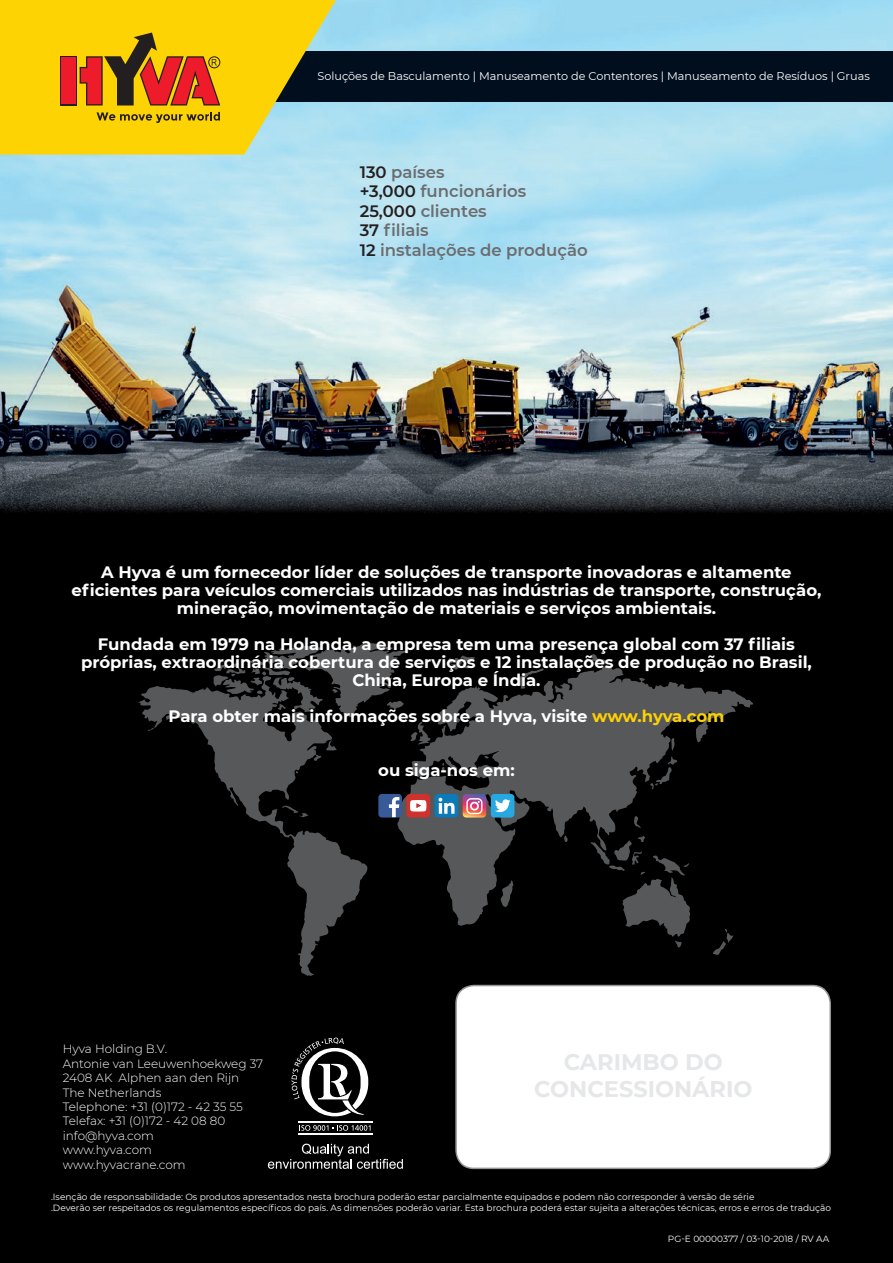
<style>
.page{position:relative;width:893px;height:1263px;background:#fff}
.page>*{position:absolute;margin:0;border:0;box-sizing:border-box;transform-origin:0 0}
.t1{font:700 22.5px/27px "Montserrat";color:#e6e7e9;text-align:center}
.t2{font:700 16.5px/18px "Montserrat";color:#fff;text-align:center}
.t3{font:600 16.5px/19.5px "Montserrat";color:#6c6d70}
.t4{font:300 12px/14.4px "Montserrat";color:#fff}
.t5{font:11.25px "Montserrat";color:#fff}
.t6{font:9px/10.8px "Montserrat";color:#fff}
.s1{color:#231f20}
.s2{color:#fed105}
</style>
<div class="page">
<img style="left:0;top:0;width:893px;height:537px">
<div style="left:0;top:537px;width:893px;height:726px;background:#000"></div>
<div style="left:0;top:52px;width:893px;height:50px;background:#010e1e"></div>
<svg style="left:397px;top:665px;width:356px;height:261px"></svg>
<svg style="left:138px;top:686px;width:229px;height:290px"></svg>
<svg style="left:501px;top:880px;width:12px;height:27px"></svg>
<svg style="left:516px;top:668px;width:28px;height:21px"></svg>
<svg style="left:713px;top:929px;width:20px;height:26px"></svg>
<svg style="left:634px;top:816px;width:7px;height:12px"></svg>
<svg style="left:282px;top:805px;width:27px;height:12px"></svg>
<svg style="left:564px;top:835px;width:4px;height:7px"></svg>
<svg style="left:484px;top:756px;width:5px;height:3px"></svg>
<svg style="left:213px;top:643px;width:218px;height:118px"></svg>
<svg style="left:591px;top:836px;width:100px;height:111px"></svg>
<svg style="left:585px;top:654px;width:23px;height:10px"></svg>
<svg style="left:442px;top:763px;width:11px;height:13px"></svg>
<svg style="left:448px;top:655px;width:27px;height:15px"></svg>
<svg style="left:148px;top:728px;width:6px;height:3px"></svg>
<svg style="left:650px;top:738px;width:27px;height:51px"></svg>
<svg style="left:291px;top:1037px;width:77px;height:79px"></svg>
<hr style="left:298px;top:1122px;width:74px;height:1px;background:#fff">
<svg style="left:301px;top:1125px;width:69px;height:6px"></svg>
<hr style="left:298px;top:1133px;width:74px;height:1px;background:#fff">
<svg style="left:268px;top:1144px;width:135px;height:25px"></svg>
<div style="left:455px;top:985px;width:376px;height:184px;background:#fff"></div>
<div style="left:378px;top:794px;width:24px;height:23px;background:#395a99;border-radius:4px"></div>
<svg style="left:389px;top:797px;width:10px;height:20px"></svg>
<div style="left:435px;top:794px;width:23px;height:23px;background:#0c7ab6;border-radius:4px"></div>
<svg style="left:438px;top:798px;width:17px;height:16px"></svg>
<svg style="left:463px;top:794px;width:23px;height:23px"></svg>
<div style="left:491px;top:794px;width:23px;height:23px;background:#27a8e0;border-radius:4px"></div>
<svg style="left:495px;top:799px;width:16px;height:13px"></svg>
<div style="left:406px;top:794px;width:24px;height:23px;background:#cf322d;border-radius:4px"></div>
<svg style="left:410px;top:800px;width:16px;height:11px"></svg>
<svg style="left:0;top:0;width:341px;height:155px;background:#e1c725"></svg>
<svg style="left:97px;top:112px;width:123px;height:11px"></svg>
<div style="left:61px;top:56px;width:16px;height:49px;background:#ee1b2b"></div>
<svg style="left:80px;top:33px;width:140px;height:72px;background:#c97515"></svg>
<p class="t5" style="left:317px;top:68px;width:554px">Soluções de Basculamento | Manuseamento de Contentores | Manuseamento de Resíduos | Gruas</p>
<p class="t3" style="left:360px;top:161px;width:230px"><span class="s1">130</span> países<br><span class="s1">+3,000</span> funcionários<br><span class="s1">25,000</span> clientes<br><span class="s1">37</span> filiais<br><span class="s1">12</span> instalações de produção</p>
<p class="t2" style="left:72px;top:563px;width:751px">A Hyva é um fornecedor líder de soluções de transporte inovadoras e altamente eficientes para veículos comerciais utilizados nas indústrias de transporte, construção, mineração, movimentação de materiais e serviços ambientais.</p>
<p class="t2" style="left:81px;top:635px;width:732px">Fundada em 1979 na Holanda, a empresa tem uma presença global com 37 filiais próprias, extraordinária cobertura de serviços e 12 instalações de produção no Brasil,<br>China, Europa e Índia.</p>
<p class="t2" style="left:169px;top:707px;width:557px">Para obter mais informações sobre a Hyva, visite <span class="s2">www.hyva.com</span></p>
<p class="t2" style="left:378px;top:761px;width:138px">ou siga-nos em:</p>
<p class="t4" style="left:63px;top:1042px;width:202px">Hyva Holding B.V.<br>Antonie van Leeuwenhoekweg 37<br>2408 AK Alphen aan den Rijn<br>The Netherlands<br>Telephone: +31 (0)172 - 42 35 55<br>Telefax: +31 (0)172 - 42 08 80 info@hyva.com<br>www.hyva.com www.hyvacrane.com</p>
<h1 class="t1" style="left:534px;top:1047px;width:220px">CARIMBO DO<br>CONCESSIONÁRIO</h1>
<p class="t6" style="left:51px;top:1191px;width:782px">.Isenção de responsabilidade: Os produtos apresentados nesta brochura poderão estar parcialmente equipados e podem não corresponder à versão de série<br>.Deverão ser respeitados os regulamentos específicos do país. As dimensões poderão variar. Esta brochura poderá estar sujeita a alterações técnicas, erros e erros de tradução</p>
<p class="t6" style="left:668px;top:1233px;width:163px">PG-E 00000377 / 03-10-2018 / RV AA</p>
</div>
